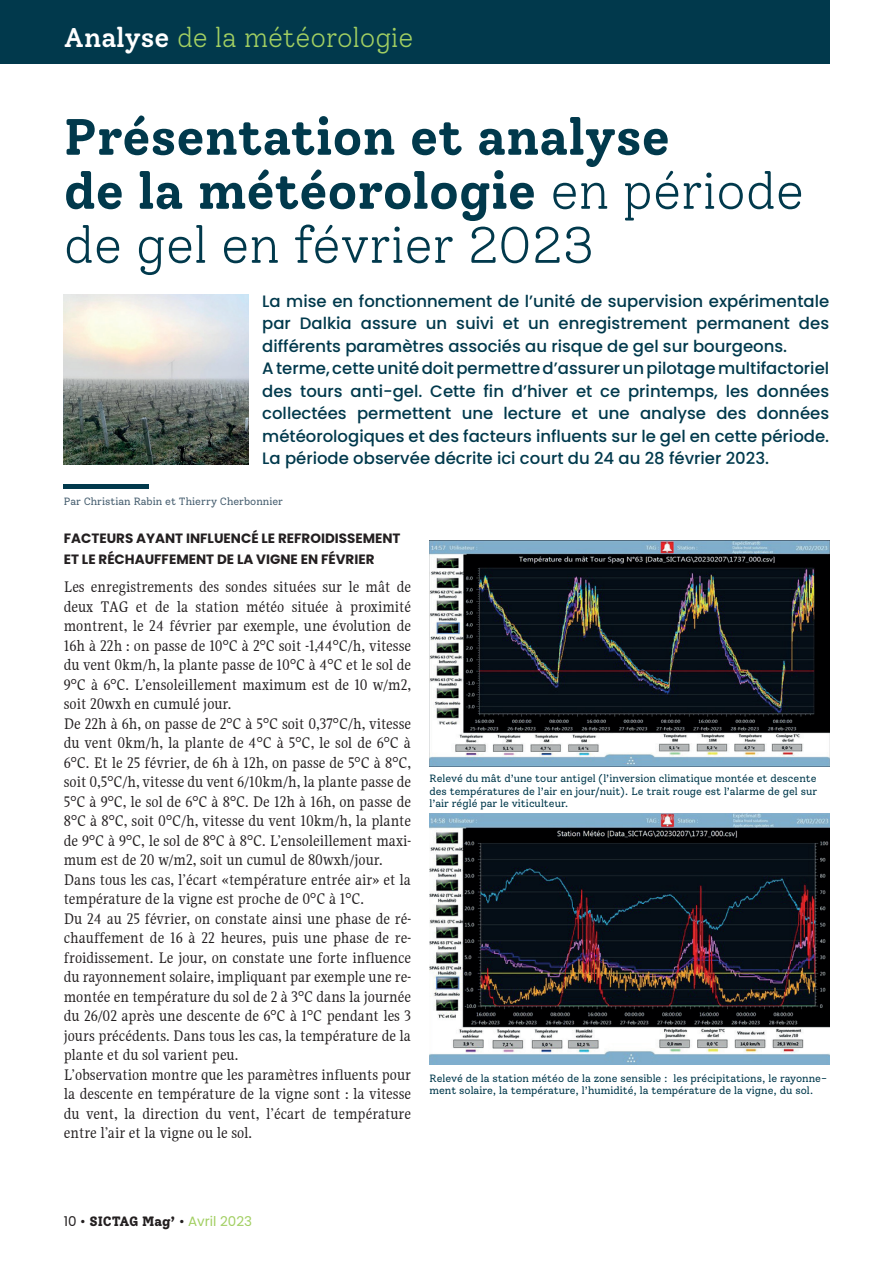
<style>
.page{position:relative;width:893px;height:1263px;background:#fff}
.page>*{position:absolute;margin:0;border:0;box-sizing:border-box;transform-origin:0 0}
.t1{font:700 51px/54px "Solway";color:#01394c}
.t2{font:300 27px "Solway";color:#a2cf62}
.t3{font:16.5px/19.5px "Gupter";color:#231f20}
.t4{font:500 16.5px/22.5px "Poppins";color:#01394c}
.t5{font:700 13.5px/21px "Poppins";color:#231f20}
.t6{font:800 13.5px "Solway";letter-spacing:-.005em;color:#231f20}
.t7{font:10.5px/12.6px "Solway";color:#01394c;text-align:justify}
.t8{font:10.5px "Solway";color:#475f70}
.s1{font-weight:500;color:#fff}
.s2{font-weight:300}
.s3{font-family:"Poppins";font-weight:400}
.s4{font-family:"Poppins";font-weight:400;color:#a2cf62}
</style>
<div class="page">
<div style="left:0;top:0;width:829px;height:64px;background:#01394c"></div>
<hr style="left:64px;top:485px;width:85px;height:4px;background:#01394c">
<img style="left:429px;top:541px;width:400px;height:226px">
<img style="left:429px;top:813px;width:400px;height:251px">
<img style="left:64px;top:295px;width:185px;height:169px">
<h2 class="t2" style="left:64px;top:21px;width:351px"><span class="s1">Analyse</span> de la météorologie</h2>
<h1 class="t1" style="left:64px;top:110px;width:742px">Présentation et analyse<br>de la météorologie <span class="s2">en période de gel en février 2023</span></h1>
<p class="t4" style="left:262px;top:290px;width:568px">La mise en fonctionnement de l’unité de supervision expérimentale par Dalkia assure un suivi et un enregistrement permanent des différents paramètres associés au risque de gel sur bourgeons.<br>A terme, cette unité doit permettre d’assurer un pilotage multifactoriel des tours anti-gel. Cette fin d’hiver et ce printemps, les données collectées permettent une lecture et une analyse des données météorologiques et des facteurs influents sur le gel en cette période.<br>La période observée décrite ici court du 24 au 28 février 2023.</p>
<p class="t8" style="left:64px;top:495px;width:221px">Par Christian Rabin et Thierry Cherbonnier</p>
<p class="t5" style="left:64px;top:527px;width:338px">FACTEURS AYANT INFLUENCÉ LE REFROIDISSEMENT<br>ET LE RÉCHAUFFEMENT DE LA VIGNE EN FÉVRIER</p>
<p class="t3" style="left:64px;top:577px;width:349px">Les enregistrements des sondes situées sur le mât de deux TAG et de la station météo située à proximité montrent, le 24 février par exemple, une évolution de 16h à 22h : on passe de 10°C à 2°C soit -1,44°C/h, vitesse du vent 0km/h, la plante passe de 10°C à 4°C et le sol de 9°C à 6°C. L’ensoleillement maximum est de 10 w/m2, soit 20wxh en cumulé jour.<br>De 22h à 6h, on passe de 2°C à 5°C soit 0,37°C/h, vitesse du vent 0km/h, la plante de 4°C à 5°C, le sol de 6°C à 6°C. Et le 25 février, de 6h à 12h, on passe de 5°C à 8°C, soit 0,5°C/h, vitesse du vent 6/10km/h, la plante passe de 5°C à 9°C, le sol de 6°C à 8°C. De 12h à 16h, on passe de 8°C à 8°C, soit 0°C/h, vitesse du vent 10km/h, la plante de 9°C à 9°C, le sol de 8°C à 8°C. L’ensoleillement maxi&shy;mum est de 20 w/m2, soit un cumul de 80wxh/jour.<br>Dans tous les cas, l’écart «température entrée air» et la température de la vigne est proche de 0°C à 1°C.<br>Du 24 au 25 février, on constate ainsi une phase de ré&shy;chauffement de 16 à 22 heures, puis une phase de re&shy;froidissement. Le jour, on constate une forte influence du rayonnement solaire, impliquant par exemple une re&shy;montée en température du sol de 2 à 3°C dans la journée du 26/02 après une descente de 6°C à 1°C pendant les 3 jours précédents. Dans tous les cas, la température de la plante et du sol varient peu.<br>L’observation montre que les paramètres influents pour la descente en température de la vigne sont : la vitesse du vent, la direction du vent, l’écart de température entre l’air et la vigne ou le sol.</p>
<p class="t7" style="left:429px;top:772px;width:389px">Relevé du mât d’une tour antigel (l’inversion climatique montée et descente des températures de l’air en jour/nuit). Le trait rouge est l’alarme de gel sur l’air réglé par le viticulteur.</p>
<p class="t7" style="left:429px;top:1072px;width:399px">Relevé de la station météo de la zone sensible : les précipitations, le rayonne&shy;ment solaire, la température, l’humidité, la température de la vigne, du sol.</p>
<p class="t6" style="left:64px;top:1213px;width:190px"><span class="s3">10 •</span> SICTAG Mag’ <span class="s3">•</span> <span class="s4">Avril 2023</span></p>
</div>
